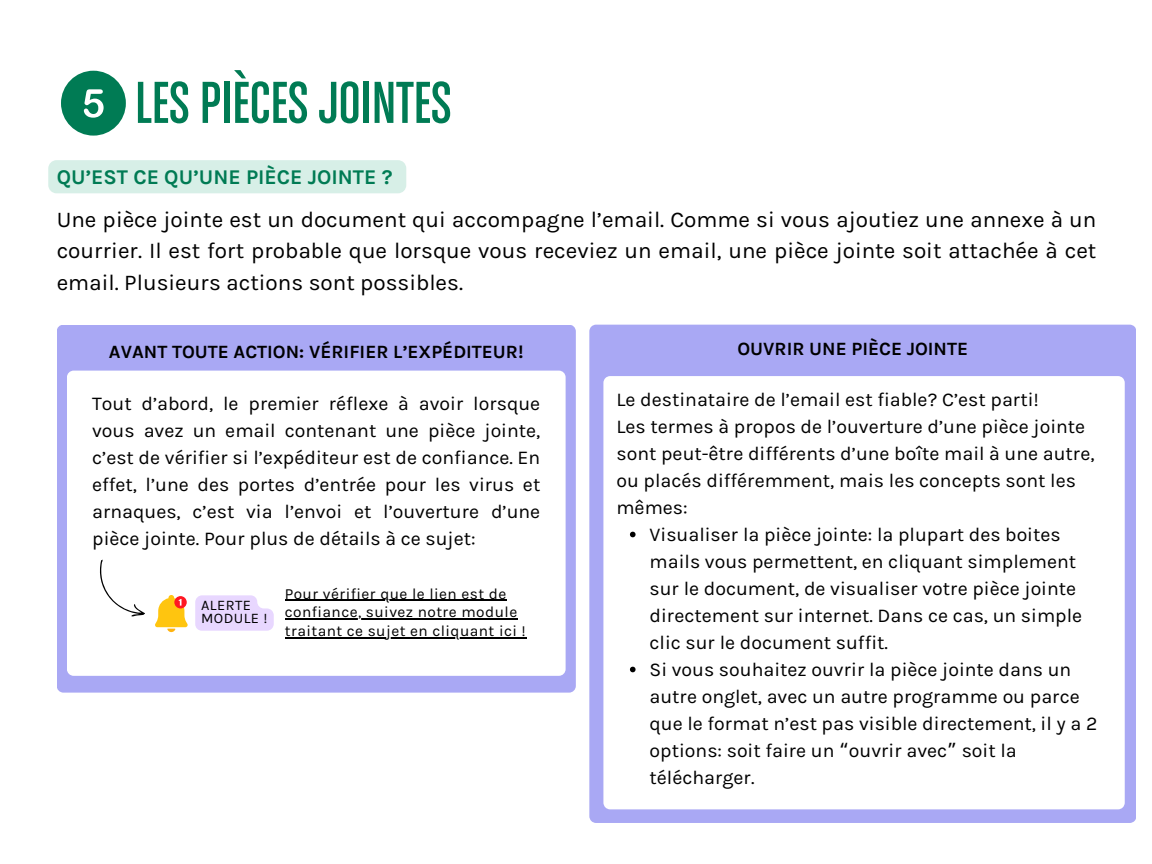
<style>
.page{position:relative;width:1152px;height:864px;background:#fff}
.page>*{position:absolute;margin:0;border:0;box-sizing:border-box;transform-origin:0 0}
.t1{font:63px "Chalet Comprime Cologne Eighty";color:#007b54}
.t2{font:22.5px/31.5px "Karla";color:#000;text-align:justify}
.t3{font:700 21px "Karla";color:#007b54}
.t4{font:19.5px/27px "Karla";color:#000}
.t5{font:700 18.75px "Karla";color:#000}
.t6{font:15.45px "Karla";letter-spacing:.03em;color:#000}
.t7{font:14.55px/13px "Karla";letter-spacing:.03em;color:#000}
.s1{font-family:"Noto Sans Gurmukhi"}
</style>
<div class="page">
<div style="left:57px;top:325px;width:519px;height:368px;background:#a9a8f4;border-radius:7px"></div>
<div style="left:67px;top:371px;width:498px;height:305px;background:#fff;border-radius:7px"></div>
<svg style="left:155px;top:595px;width:33px;height:37px"></svg>
<div style="left:61px;top:71px;width:65px;height:65px;background:#007b54;border-radius:50%"></div>
<svg style="left:84px;top:89px;width:20px;height:29px"></svg>
<div style="left:48px;top:160px;width:358px;height:33px;background:#d7efe7"></div>
<svg style="left:195px;top:595px;width:79px;height:36px;background:#eadbff"></svg>
<hr style="left:285px;top:600px;width:222px;height:1px;background:#000">
<hr style="left:285px;top:619px;width:233px;height:1px;background:#000">
<hr style="left:285px;top:637px;width:241px;height:1px;background:#000">
<svg style="left:100px;top:559px;width:45px;height:58px"></svg>
<div style="left:589px;top:325px;width:547px;height:498px;background:#a9a8f4"></div>
<svg style="left:603px;top:376px;width:522px;height:433px"></svg>
<svg style="left:630px;top:532px;width:6px;height:5px"></svg>
<svg style="left:630px;top:667px;width:6px;height:5px"></svg>
<p class="t1" style="left:135px;top:79px;width:318px">LES PIÈCES JOINTES</p>
<h4 class="t3" style="left:57px;top:164px;width:337px">QU’EST CE QU’UNE PIÈCE JOINTE ?</h4>
<h2 class="t2" style="left:57px;top:204px;width:1041px">Une pièce jointe est un document qui accompagne l’email. Comme si vous ajoutiez une annexe à un courrier. Il est fort probable que lorsque vous receviez un email, une pièce jointe soit attachée à cet email. Plusieurs actions sont possibles.</h2>
<h3 class="t5" style="left:109px;top:340px;width:416px">AVANT TOUTE ACTION: VÉRIFIER L’EXPÉDITEUR!</h3>
<h1 class="t4" style="left:92px;top:390px;width:450px;text-align:justify">Tout d’abord, le premier réflexe à avoir lorsque vous avez un email contenant une pièce jointe, c’est de vérifier si l’expéditeur est de confiance. En effet, l’une des portes d’entrée pour les virus et arnaques, c’est via l’envoi et l’ouverture d’une pièce jointe. Pour plus de détails à ce sujet:</h1>
<h5 class="t7" style="left:201px;top:599px;width:68px">ALERTE<br>MODULE !</h5>
<p class="t6" style="left:285px;top:585px;width:223px">Pour vérifier que le lien est de</p>
<p class="t6" style="left:285px;top:603px;width:234px">confiance, suivez notre module</p>
<p class="t6" style="left:285px;top:622px;width:243px">traitant ce sujet en cliquant ici !</p>
<h6 class="t5" style="left:737px;top:337px;width:232px">OUVRIR UNE PIÈCE JOINTE</h6>
<h4 class="t4" style="left:616px;top:386px;width:480px">Le destinataire de l’email est fiable? C’est parti!<br>Les termes à propos de l’ouverture d’une pièce jointe sont peut-être différents d’une boîte mail à une autre, ou placés différemment, mais les concepts sont les mêmes:</h4>
<h5 class="t4" style="left:650px;top:521px;width:434px">Visualiser la pièce jointe: la plupart des boites mails vous permettent, en cliquant simplement sur le document, de visualiser votre pièce jointe directement sur internet. Dans ce cas, un simple clic sur le document suffit.</h5>
<p class="t4" style="left:650px;top:656px;width:449px">Si vous souhaitez ouvrir la pièce jointe dans un autre onglet, avec un autre programme ou parce que le format n’est pas visible directement, il y a 2 options: soit faire un <span class="s1">“</span>ouvrir avec<span class="s1">”</span> soit la télécharger.</p>
</div>
